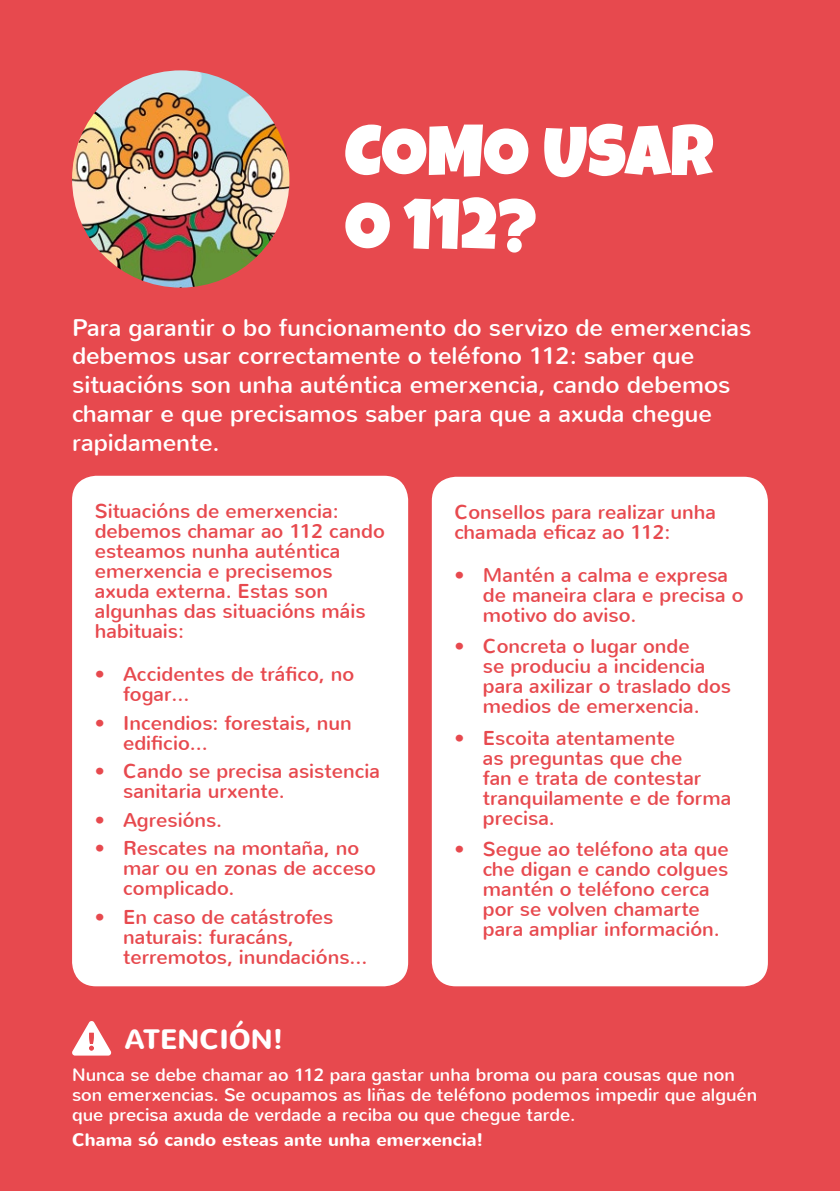
<style>
.page{position:relative;width:840px;height:1191px;background:#fff}
.page>*{position:absolute;margin:0;border:0;box-sizing:border-box;transform-origin:0 0}
.t1{font:71.6px "Luckiest Guy";color:#fff}
.t2{font:700 28px "Nunito";color:#fff}
.t3{font:24px/28.8px "Nunito";color:#fff}
.t4{font:20px/20px "Nunito";color:#e7494e}
.t5{font:18px/20px "Nunito";color:#fff}
.t6{font:700 18px "Nunito";color:#fff}
</style>
<div class="page">
<div style="left:0;top:0;width:839px;height:1191px;background:#e7494e"></div>
<img style="left:72px;top:70px;width:217px;height:218px;border-radius:109px">
<div style="left:72px;top:476px;width:336px;height:510px;background:#fff;border-radius:24px"></div>
<div style="left:431px;top:477px;width:336px;height:509px;background:#fff;border-radius:24px"></div>
<svg style="left:72px;top:1021px;width:40px;height:34px"></svg>
<h1 class="t1" style="left:344px;top:104px;width:87px">COMO</h1>
<h1 class="t1" style="left:542px;top:104px;width:88px">USAR</h1>
<h1 class="t1" style="left:344px;top:178px;width:194px">O 112?</h1>
<p class="t3" style="left:72px;top:313px;width:680px">Para garantir o bo funcionamento do servizo de emerxencias debemos usar correctamente o teléfono 112: saber que situacións son unha auténtica emerxencia, cando debemos chamar e que precisamos saber para que a axuda chegue rapidamente.</p>
<p class="t4" style="left:95px;top:501px;width:291px">Situacións de emerxencia: debemos chamar ao 112 cando esteamos nunha auténtica emerxencia e precisemos axuda externa. Estas son algunhas das situacións máis habituais:</p>
<p class="t4" style="left:123px;top:664px;width:232px;text-indent:-28px">• Accidentes de tráfico, no fogar…</p>
<p class="t4" style="left:123px;top:713px;width:230px;text-indent:-28px">• Incendios: forestais, nun edificio…</p>
<p class="t4" style="left:123px;top:761px;width:258px;text-indent:-28px">• Cando se precisa asistencia sanitaria urxente.</p>
<p class="t4" style="left:95px;top:810px;width:129px">• Agresións.</p>
<p class="t4" style="left:123px;top:838px;width:254px;text-indent:-28px">• Rescates na montaña, no mar ou en zonas de acceso complicado.</p>
<p class="t4" style="left:123px;top:907px;width:246px;text-indent:-28px">• En caso de catástrofes naturais: furacáns, terremotos, inundacións...</p>
<p class="t4" style="left:454px;top:502px;width:263px">Consellos para realizar unha chamada eficaz ao 112:</p>
<p class="t4" style="left:482px;top:565px;width:262px;text-indent:-28px">• Mantén a calma e expresa de maneira clara e precisa o motivo do aviso.</p>
<p class="t4" style="left:482px;top:636px;width:249px;text-indent:-28px">• Concreta o lugar onde<br>se produciu a incidencia para axilizar o traslado dos medios de emerxencia.</p>
<p class="t4" style="left:482px;top:728px;width:250px;text-indent:-28px">• Escoita atentamente<br>as preguntas que che<br>fan e trata de contestar tranquilamente e de forma precisa.</p>
<p class="t4" style="left:482px;top:839px;width:247px;text-indent:-28px">• Segue ao teléfono ata que che digan e cando colgues mantén o teléfono cerca por se volven chamarte para ampliar información.</p>
<h2 class="t2" style="left:124px;top:1021px;width:160px">ATENCIÓN!</h2>
<p class="t5" style="left:72px;top:1064px;width:686px">Nunca se debe chamar ao 112 para gastar unha broma ou para cousas que non son emerxencias. Se ocupamos as liñas de teléfono podemos impedir que alguén que precisa axuda de verdade a reciba ou que chegue tarde.</p>
<p class="t6" style="left:72px;top:1128px;width:412px">Chama só cando esteas ante unha emerxencia!</p>
</div>
